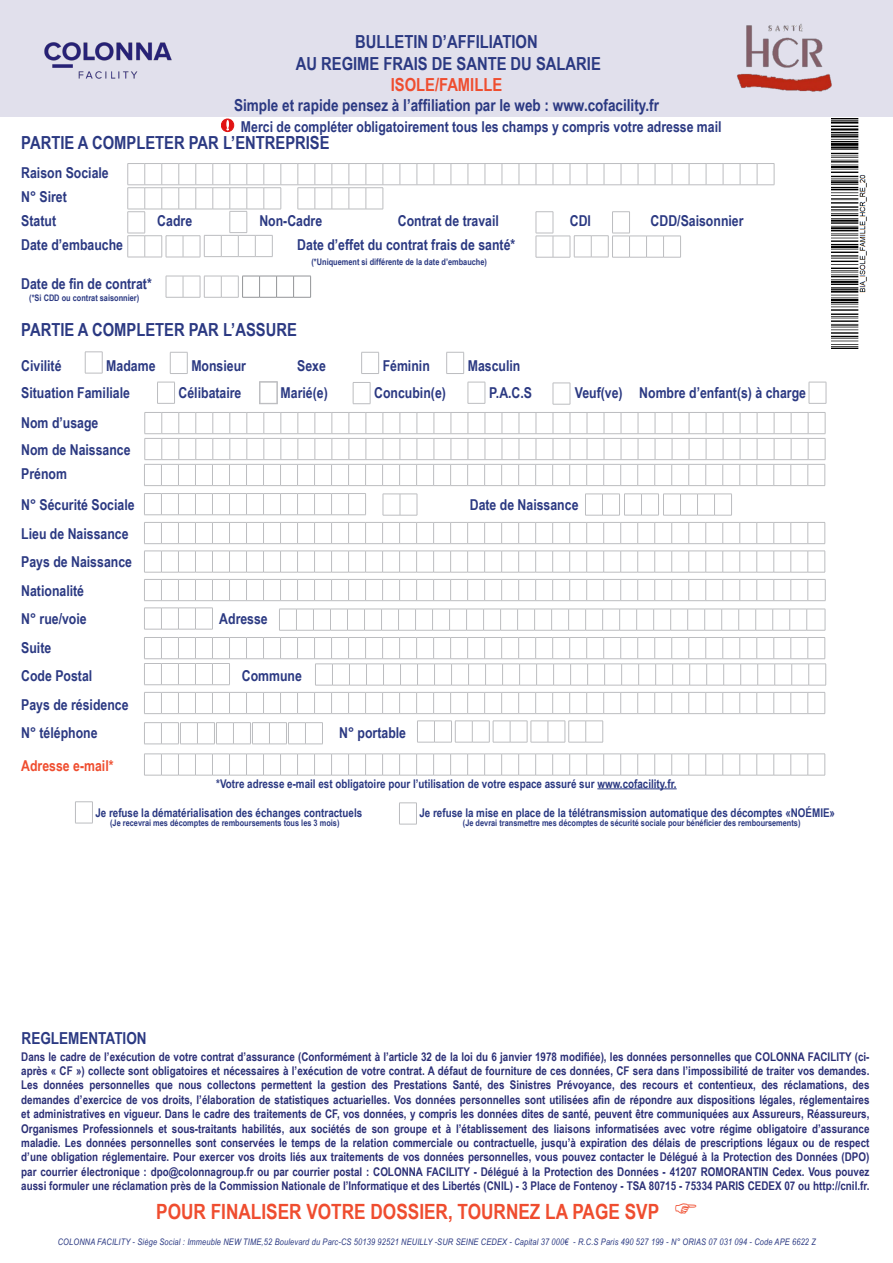
<style>
.page{position:relative;width:893px;height:1263px;background:#fff}
.page>*{position:absolute;margin:0;border:0;box-sizing:border-box;transform-origin:0 0}
.Titre_par_Exemple{font:700 21px "Arial Narrow";color:#ef4d2f}
.Titre_par_Exemple-2{font:700 18px "Arial Narrow";color:#2b3982}
.En_tête{font:700 18px "Arial Narrow";color:#2b3982}
.En_tête-2{font:700 18px "Arial Narrow";color:#ef4d2f}
.En_tête-3{font:700 16.5px "Arial Narrow";color:#2b3982}
.Titre_par_Exemple-3{font:700 15px "Arial Narrow";color:#2b3982}
.Tabulation_25{font:700 15px "Arial Narrow";color:#2b3982}
.Titre_par_Exemple-4{font:700 15px "Arial Narrow";color:#ef4d2f}
.Default{font:700 12px/14.4px "Arial Narrow";color:#2c3077;text-align:justify}
.Titre_par_Exemple-5{font:700 12px "Arial Narrow";color:#2b3982}
.Titre_par_Exemple-6{font:700 9px "Arial Narrow";color:#2b3982}
.t1{font:italic 9px "Arial Narrow";letter-spacing:.02em;color:#2b3982}
.Tabulation_25-2{font:700 9px "Arial Narrow";color:#2b3982}
</style>
<div class="page">
<div style="left:221px;top:119px;width:13px;height:13px;background:#e11313;border-radius:50%"></div>
<div style="left:221px;top:119px;width:13px;height:13px;border:1px solid #e11313;border-radius:50%"></div>
<svg style="left:227px;top:120px;width:2px;height:10px"></svg>
<hr style="left:597px;top:788px;width:80px;height:1px;background:#2b3982">
<svg style="left:85px;top:352px;width:18px;height:22px"></svg>
<svg style="left:170px;top:352px;width:18px;height:22px"></svg>
<svg style="left:361px;top:352px;width:18px;height:22px"></svg>
<svg style="left:446px;top:352px;width:18px;height:22px"></svg>
<svg style="left:157px;top:382px;width:18px;height:22px"></svg>
<div style="left:259px;top:381px;width:19px;height:23px;border:1px solid #bcbdc0"></div>
<svg style="left:353px;top:382px;width:18px;height:22px"></svg>
<svg style="left:468px;top:382px;width:18px;height:22px"></svg>
<svg style="left:553px;top:383px;width:18px;height:22px"></svg>
<svg style="left:809px;top:382px;width:18px;height:22px"></svg>
<svg style="left:144px;top:412px;width:682px;height:74px"></svg>
<svg style="left:144px;top:493px;width:222px;height:22px"></svg>
<svg style="left:383px;top:494px;width:35px;height:22px"></svg>
<svg style="left:585px;top:494px;width:147px;height:22px"></svg>
<svg style="left:144px;top:522px;width:682px;height:22px"></svg>
<svg style="left:144px;top:551px;width:682px;height:22px"></svg>
<svg style="left:144px;top:579px;width:682px;height:22px"></svg>
<svg style="left:144px;top:608px;width:69px;height:22px"></svg>
<svg style="left:279px;top:609px;width:547px;height:22px"></svg>
<svg style="left:144px;top:637px;width:682px;height:49px"></svg>
<svg style="left:144px;top:692px;width:682px;height:22px"></svg>
<svg style="left:144px;top:722px;width:179px;height:23px"></svg>
<svg style="left:417px;top:721px;width:186px;height:22px"></svg>
<svg style="left:144px;top:754px;width:682px;height:22px"></svg>
<div style="left:0;top:0;width:893px;height:117px;background:#e1e0ec"></div>
<img style="left:737px;top:23px;width:95px;height:69px">
<img style="left:44px;top:42px;width:128px;height:37px">
<svg style="left:127px;top:163px;width:648px;height:95px"></svg>
<svg style="left:166px;top:276px;width:145px;height:22px"></svg>
<svg style="left:75px;top:801px;width:18px;height:23px"></svg>
<svg style="left:399px;top:802px;width:18px;height:23px"></svg>
<img style="left:832px;top:119px;width:34px;height:230px">
<p class="En_tête" style="left:355px;top:28px;width:184px">BULLETIN D’AFFILIATION</p>
<p class="En_tête" style="left:296px;top:50px;width:307px">AU REGIME FRAIS DE SANTE DU SALARIE</p>
<p class="En_tête-2" style="left:391px;top:71px;width:113px">ISOLE/FAMILLE</p>
<p class="En_tête-3" style="left:234px;top:93px;width:426px">Simple et rapide pensez à l’affiliation par le web : www.cofacility.fr</p>
<p class="Titre_par_Exemple-2" style="left:21px;top:129px;width:310px">PARTIE A COMPLETER PAR L’ENTREPRISE</p>
<p class="Titre_par_Exemple-3" style="left:21px;top:161px;width:89px">Raison Sociale</p>
<p class="Titre_par_Exemple-3" style="left:21px;top:185px;width:47px">N° Siret</p>
<p class="Titre_par_Exemple-3" style="left:21px;top:209px;width:36px">Statut</p>
<p class="Titre_par_Exemple-3" style="left:157px;top:209px;width:36px">Cadre</p>
<p class="Titre_par_Exemple-3" style="left:259px;top:209px;width:64px">Non-Cadre</p>
<p class="Titre_par_Exemple-3" style="left:398px;top:209px;width:103px">Contrat de travail</p>
<p class="Titre_par_Exemple-3" style="left:570px;top:209px;width:23px">CDI</p>
<p class="Titre_par_Exemple-3" style="left:651px;top:209px;width:94px">CDD/Saisonnier</p>
<p class="Tabulation_25" style="left:21px;top:233px;width:103px">Date d’embauche</p>
<p class="Tabulation_25" style="left:297px;top:233px;width:220px">Date d’effet du contrat frais de santé*</p>
<p class="Tabulation_25-2" style="left:311px;top:255px;width:177px">(*Uniquement si différente de la date d’embauche)</p>
<p class="Titre_par_Exemple-3" style="left:21px;top:272px;width:132px">Date de fin de contrat*</p>
<p class="Titre_par_Exemple-6" style="left:29px;top:291px;width:111px">(*Si CDD ou contrat saisonnier)</p>
<p class="Titre_par_Exemple-3" style="left:241px;top:115px;width:482px">Merci de compléter obligatoirement tous les champs y compris votre adresse mail</p>
<p class="Titre_par_Exemple-2" style="left:21px;top:316px;width:277px">PARTIE A COMPLETER PAR L’ASSURE</p>
<p class="Titre_par_Exemple-3" style="left:21px;top:354px;width:42px">Civilité</p>
<p class="Titre_par_Exemple-3" style="left:106px;top:354px;width:51px">Madame</p>
<p class="Titre_par_Exemple-3" style="left:191px;top:354px;width:56px">Monsieur</p>
<p class="Titre_par_Exemple-3" style="left:297px;top:354px;width:30px">Sexe</p>
<p class="Titre_par_Exemple-3" style="left:383px;top:354px;width:49px">Féminin</p>
<p class="Titre_par_Exemple-3" style="left:468px;top:354px;width:54px">Masculin</p>
<p class="Titre_par_Exemple-3" style="left:21px;top:381px;width:110px">Situation Familiale</p>
<p class="Titre_par_Exemple-3" style="left:179px;top:381px;width:64px">Célibataire</p>
<p class="Titre_par_Exemple-3" style="left:281px;top:381px;width:49px">Marié(e)</p>
<p class="Titre_par_Exemple-3" style="left:374px;top:381px;width:73px">Concubin(e)</p>
<p class="Titre_par_Exemple-3" style="left:489px;top:381px;width:44px">P.A.C.S</p>
<p class="Titre_par_Exemple-3" style="left:575px;top:381px;width:233px">Veuf(ve) Nombre d’enfant(s) à charge</p>
<p class="Titre_par_Exemple-3" style="left:21px;top:411px;width:79px">Nom d’usage</p>
<p class="Titre_par_Exemple-3" style="left:21px;top:438px;width:111px">Nom de Naissance</p>
<p class="Titre_par_Exemple-3" style="left:21px;top:462px;width:47px">Prénom</p>
<p class="Titre_par_Exemple-3" style="left:21px;top:493px;width:115px">N° Sécurité Sociale</p>
<p class="Titre_par_Exemple-3" style="left:470px;top:493px;width:110px">Date de Naissance</p>
<p class="Titre_par_Exemple-3" style="left:21px;top:522px;width:109px">Lieu de Naissance</p>
<p class="Titre_par_Exemple-3" style="left:21px;top:550px;width:112px">Pays de Naissance</p>
<p class="Titre_par_Exemple-3" style="left:21px;top:579px;width:64px">Nationalité</p>
<p class="Titre_par_Exemple-3" style="left:21px;top:607px;width:67px">N° rue/voie</p>
<p class="Titre_par_Exemple-3" style="left:219px;top:607px;width:50px">Adresse</p>
<p class="Titre_par_Exemple-3" style="left:21px;top:636px;width:32px">Suite</p>
<p class="Titre_par_Exemple-3" style="left:21px;top:664px;width:73px">Code Postal</p>
<p class="Titre_par_Exemple-3" style="left:242px;top:664px;width:62px">Commune</p>
<p class="Titre_par_Exemple-3" style="left:21px;top:693px;width:109px">Pays de résidence</p>
<p class="Titre_par_Exemple-3" style="left:21px;top:721px;width:78px">N° téléphone</p>
<p class="Titre_par_Exemple-3" style="left:339px;top:721px;width:68px">N° portable</p>
<p class="Titre_par_Exemple-4" style="left:21px;top:754px;width:94px">Adresse e-mail*</p>
<p class="Titre_par_Exemple-5" style="left:216px;top:774px;width:462px">*Votre adresse e-mail est obligatoire pour l’utilisation de votre espace assuré sur www.cofacility.fr.</p>
<p class="Titre_par_Exemple-5" style="left:95px;top:803px;width:268px">Je refuse la dématérialisation des échanges contractuels</p>
<p class="Titre_par_Exemple-5" style="left:419px;top:803px;width:417px">Je refuse la mise en place de la télétransmission automatique des décomptes «NOÉMIE»</p>
<p class="Titre_par_Exemple-6" style="left:110px;top:816px;width:231px">(Je recevrai mes décomptes de remboursements tous les 3 mois)</p>
<p class="Titre_par_Exemple-6" style="left:463px;top:816px;width:339px">(Je devrai transmettre mes décomptes de sécurité sociale pour bénéficier des remboursements)</p>
<p class="En_tête-3" style="left:22px;top:1026px;width:127px">REGLEMENTATION</p>
<p class="Default" style="left:21px;top:1048px;width:850px">Dans le cadre de l’exécution de votre contrat d’assurance (Conformément à l’article 32 de la loi du 6 janvier 1978 modifiée), les données personnelles que COLONNA FACILITY (ci&shy;après « CF ») collecte sont obligatoires et nécessaires à l’exécution de votre contrat. A défaut de fourniture de ces données, CF sera dans l’impossibilité de traiter vos demandes.<br>Les données personnelles que nous collectons permettent la gestion des Prestations Santé, des Sinistres Prévoyance, des recours et contentieux, des réclamations, des demandes d’exercice de vos droits, l’élaboration de statistiques actuarielles. Vos données personnelles sont utilisées afin de répondre aux dispositions légales, réglementaires et administratives en vigueur. Dans le cadre des traitements de CF, vos données, y compris les données dites de santé, peuvent être communiquées aux Assureurs, Réassureurs, Organismes Professionnels et sous-traitants habilités, aux sociétés de son groupe et à l’établissement des liaisons informatisées avec votre régime obligatoire d’assurance maladie. Les données personnelles sont conservées le temps de la relation commerciale ou contractuelle, jusqu’à expiration des délais de prescriptions légaux ou de respect d’une obligation réglementaire. Pour exercer vos droits liés aux traitements de vos données personnelles, vous pouvez contacter le Délégué à la Protection des Données (DPO) par courrier électronique : dpo@colonnagroup.fr ou par courrier postal : COLONNA FACILITY - Délégué à la Protection des Données - 41207 ROMORANTIN Cedex. Vous pouvez aussi formuler une réclamation près de la Commission Nationale de l’Informatique et des Libertés (CNIL) - 3 Place de Fontenoy - TSA 80715 - 75334 PARIS CEDEX 07 ou http://cnil.fr.</p>
<p class="Titre_par_Exemple" style="left:156px;top:1195px;width:504px">POUR FINALISER VOTRE DOSSIER, TOURNEZ LA PAGE SVP</p>
<p class="t1" style="left:58px;top:1235px;width:760px">COLONNA FACILITY - Siège Social : Immeuble NEW TIME,52 Boulevard du Parc-CS 50139 92521 NEUILLY -SUR SEINE CEDEX - Capital 37 000€ - R.C.S Paris 490 527 199 - N° ORIAS 07 031 094 - Code APE 6622 Z</p>
</div>
